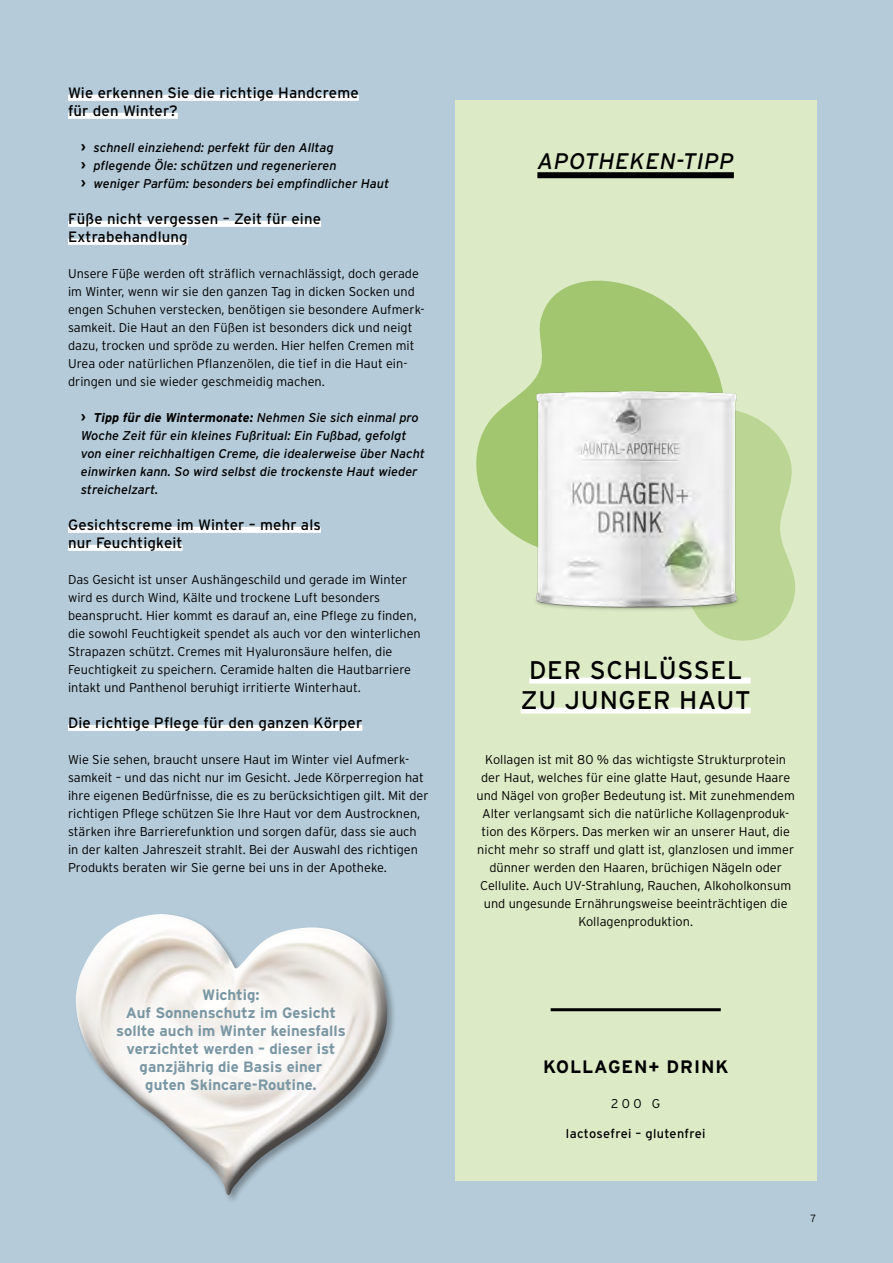
<style>
.page{position:relative;width:893px;height:1263px;background:#b5cbd9}
.page>*{position:absolute;margin:0;border:0;box-sizing:border-box;transform-origin:0 0}
.t1{font:25.5px/30px "Interstate";letter-spacing:.03em;color:#000;text-align:center}
.t2{font:italic 22.5px "Interstate";letter-spacing:.025em;color:#000}
.t3{font:700 18px "Interstate";letter-spacing:.05em;color:#000}
.t4{font:15px/18px "Interstate";letter-spacing:.01em;color:#000}
.t5{font:700 15px/18px "Interstate";color:#7a97a4;text-align:center}
.t6{font:300 12.75px/18px "Interstate";color:#000}
.t7{font:italic 12.75px/18px "Interstate";color:#000}
.t8{font:12.75px "Interstate";letter-spacing:.025em;color:#000}
.t9{font:300 10.5px "Interstate";color:#000}
.s1{font-family:"Kyrial Sans Pro";font-weight:700;font-style:normal;font-size:15px}
.s2{font-weight:700}
</style>
<div class="page">
<div style="left:68px;top:95px;width:291px;height:6px;background:#fff"></div>
<div style="left:68px;top:113px;width:110px;height:6px;background:#fff"></div>
<div style="left:68px;top:221px;width:253px;height:6px;background:#fff"></div>
<div style="left:68px;top:239px;width:120px;height:6px;background:#fff"></div>
<div style="left:68px;top:527px;width:253px;height:6px;background:#fff"></div>
<div style="left:68px;top:545px;width:115px;height:6px;background:#fff"></div>
<div style="left:68px;top:725px;width:294px;height:6px;background:#fff"></div>
<div style="left:62px;top:901px;width:324px;height:301px;background:#fff;opacity:.75"></div>
<div style="left:78px;top:935px;width:323px;height:273px;background:#000;opacity:.64"></div>
<div style="left:90px;top:961px;width:281px;height:158px;background:#fff;opacity:.75"></div>
<div style="left:455px;top:101px;width:361px;height:1080px;background:#dceac5"></div>
<svg style="left:546px;top:280px;width:123px;height:25px;fill:#a2c66f"></svg>
<hr style="left:551px;top:1008px;width:170px;height:3px;background:#000">
<img style="left:476px;top:305px;width:319px;height:336px">
<div style="left:537px;top:172px;width:197px;height:6px;background:#000"></div>
<div style="left:529px;top:678px;width:222px;height:6px;background:#fff"></div>
<div style="left:521px;top:708px;width:230px;height:6px;background:#fff"></div>
<p class="t4" style="left:68px;top:83px;width:292px">Wie erkennen Sie die richtige Handcreme für den Winter?</p>
<p class="t7" style="left:81px;top:138px;width:310px"><span class="s1">›</span> schnell einziehend: perfekt für den Alltag<br><span class="s1">›</span> pflegende Öle: schützen und regenerieren<br><span class="s1">›</span> weniger Parfüm: besonders bei empfindlicher Haut</p>
<p class="t4" style="left:68px;top:209px;width:255px">Füße nicht vergessen – Zeit für eine<br>Extrabehandlung</p>
<p class="t6" style="left:68px;top:264px;width:358px">Unsere Füße werden oft sträflich vernachlässigt, doch gerade im Winter, wenn wir sie den ganzen Tag in dicken Socken und engen Schuhen verstecken, benötigen sie besondere Aufmerk&shy;samkeit. Die Haut an den Füßen ist besonders dick und neigt dazu, trocken und spröde zu werden. Hier helfen Cremen mit Urea oder natürlichen Pflanzenölen, die tief in die Haut ein&shy;dringen und sie wieder geschmeidig machen.</p>
<p class="t7" style="left:81px;top:408px;width:346px"><span class="s1">›</span> <span class="s2">Tipp für die Wintermonate:</span> Nehmen Sie sich einmal pro Woche Zeit für ein kleines Fußritual: Ein Fußbad, gefolgt von einer reichhaltigen Creme, die idealerweise über Nacht einwirken kann. So wird selbst die trockenste Haut wieder streichelzart.</p>
<p class="t4" style="left:68px;top:515px;width:254px">Gesichtscreme im Winter – mehr als nur Feuchtigkeit</p>
<p class="t6" style="left:68px;top:570px;width:354px">Das Gesicht ist unser Aushängeschild und gerade im Winter wird es durch Wind, Kälte und trockene Luft besonders beansprucht. Hier kommt es darauf an, eine Pflege zu finden, die sowohl Feuchtigkeit spendet als auch vor den winterlichen Strapazen schützt. Cremes mit Hyaluronsäure helfen, die Feuchtigkeit zu speichern. Ceramide halten die Hautbarriere intakt und Panthenol beruhigt irritierte Winterhaut.</p>
<p class="t4" style="left:68px;top:713px;width:296px">Die richtige Pflege für den ganzen Körper</p>
<p class="t6" style="left:68px;top:750px;width:362px">Wie Sie sehen, braucht unsere Haut im Winter viel Aufmerk&shy;samkeit – und das nicht nur im Gesicht. Jede Körperregion hat ihre eigenen Bedürfnisse, die es zu berücksichtigen gilt. Mit der richtigen Pflege schützen Sie Ihre Haut vor dem Austrocknen, stärken ihre Barrierefunktion und sorgen dafür, dass sie auch in der kalten Jahreszeit strahlt. Bei der Auswahl des richtigen Produkts beraten wir Sie gerne bei uns in der Apotheke.</p>
<p class="t5" style="left:116px;top:985px;width:231px">Wichtig:<br>Auf Sonnenschutz im Gesicht sollte auch im Winter keinesfalls verzichtet werden – dieser ist ganzjährig die Basis einer<br>guten Skincare-Routine.</p>
<p class="t2" style="left:537px;top:149px;width:198px">APOTHEKEN-TIPP</p>
<p class="t1" style="left:521px;top:655px;width:231px">DER SCHLÜSSEL<br>ZU JUNGER HAUT</p>
<p class="t6" style="left:476px;top:750px;width:320px;text-align:center">Kollagen ist mit 80 % das wichtigste Strukturprotein der Haut, welches für eine glatte Haut, gesunde Haare und Nägel von großer Bedeutung ist. Mit zunehmendem Alter verlangsamt sich die natürliche Kollagenproduk&shy;tion des Körpers. Das merken wir an unserer Haut, die nicht mehr so straff und glatt ist, glanzlosen und immer dünner werden den Haaren, brüchigen Nägeln oder Cellulite. Auch UV-Strahlung, Rauchen, Alkoholkonsum und ungesunde Ernährungsweise beeinträchtigen die Kollagenproduktion.</p>
<p class="t3" style="left:543px;top:1056px;width:187px">KOLLAGEN+ DRINK</p>
<p class="t6" style="left:611px;top:1094px;width:51px">200 G</p>
<p class="t8" style="left:566px;top:1126px;width:141px">lactosefrei – glutenfrei</p>
<p class="t9" style="left:811px;top:1212px;width:7px">7</p>
</div>
